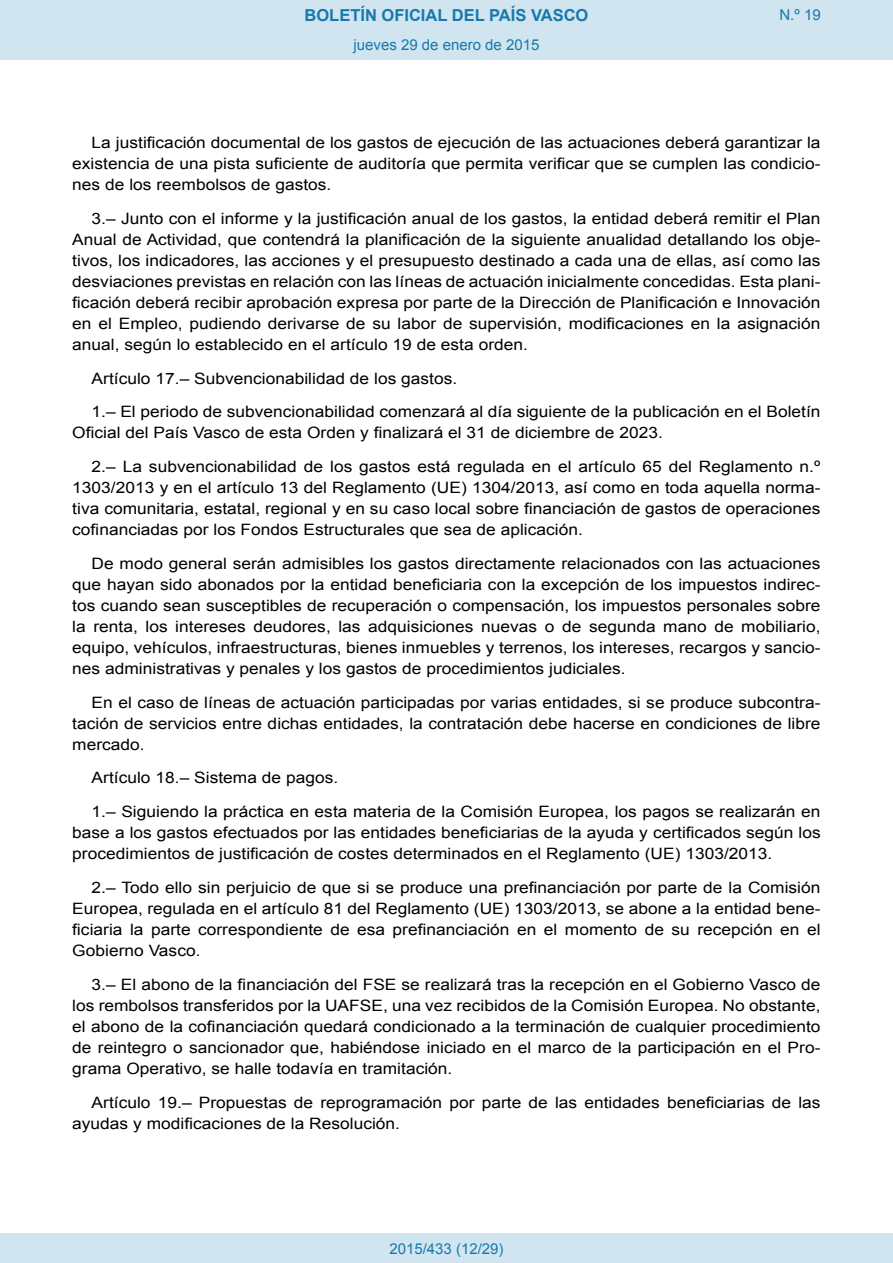
<style>
.page{position:relative;width:893px;height:1263px;background:#fff}
.page>*{position:absolute;margin:0;border:0;box-sizing:border-box;transform-origin:0 0}
.t1{font:700 16.5px "Arial";color:#1879ad}
.BOPVDetalle{font:15.6px/21px "Arial";color:#000;text-align:justify;scale:1.11 1}
.Paginacion_Centro{font:15px "Arial";color:#1879ad}
</style>
<div class="page">
<div style="left:0;top:0;width:893px;height:60px;background:#d0e5f0"></div>
<div style="left:0;top:1233px;width:893px;height:30px;background:#d0e5f0"></div>
<p class="t1" style="left:305px;top:4px;width:285px">BOLETÍN OFICIAL DEL PAÍS VASCO</p>
<p class="Paginacion_Centro" style="left:353px;top:35px;width:187px">jueves 29 de enero de 2015</p>
<p class="Paginacion_Centro" style="left:779px;top:5px;width:43px">N.º 19</p>
<p class="BOPVDetalle" style="left:72px;top:132px;width:676px;text-indent:19px">La justificación documental de los gastos de ejecución de las actuaciones deberá garantizar la existencia de una pista suficiente de auditoría que permita verificar que se cumplen las condicio&shy;nes de los reembolsos de gastos.</p>
<p class="BOPVDetalle" style="left:72px;top:208px;width:676px;text-indent:19px">3.– Junto con el informe y la justificación anual de los gastos, la entidad deberá remitir el Plan Anual de Actividad, que contendrá la planificación de la siguiente anualidad detallando los obje&shy;tivos, los indicadores, las acciones y el presupuesto destinado a cada una de ellas, así como las desviaciones previstas en relación con las líneas de actuación inicialmente concedidas. Esta plani&shy;ficación deberá recibir aprobación expresa por parte de la Dirección de Planificación e Innovación en el Empleo, pudiendo derivarse de su labor de supervisión, modificaciones en la asignación anual, según lo establecido en el artículo 19 de esta orden.</p>
<p class="BOPVDetalle" style="left:92px;top:368px;width:331px">Artículo 17.– Subvencionabilidad de los gastos.</p>
<p class="BOPVDetalle" style="left:72px;top:402px;width:676px;text-indent:19px">1.– El periodo de subvencionabilidad comenzará al día siguiente de la publicación en el Boletín<br>Oficial del País Vasco de esta Orden y finalizará el 31 de diciembre de 2023.</p>
<p class="BOPVDetalle" style="left:72px;top:456px;width:676px;text-indent:19px">2.– La subvencionabilidad de los gastos está regulada en el artículo 65 del Reglamento n.º 1303/2013 y en el artículo 13 del Reglamento (UE) 1304/2013, así como en toda aquella norma&shy;tiva comunitaria, estatal, regional y en su caso local sobre financiación de gastos de operaciones cofinanciadas por los Fondos Estructurales que sea de aplicación.</p>
<p class="BOPVDetalle" style="left:72px;top:553px;width:676px;text-indent:19px">De modo general serán admisibles los gastos directamente relacionados con las actuaciones que hayan sido abonados por la entidad beneficiaria con la excepción de los impuestos indirec&shy;tos cuando sean susceptibles de recuperación o compensación, los impuestos personales sobre la renta, los intereses deudores, las adquisiciones nuevas o de segunda mano de mobiliario, equipo, vehículos, infraestructuras, bienes inmuebles y terrenos, los intereses, recargos y sancio&shy;nes administrativas y penales y los gastos de procedimientos judiciales.</p>
<p class="BOPVDetalle" style="left:72px;top:692px;width:676px;text-indent:19px">En el caso de líneas de actuación participadas por varias entidades, si se produce subcontra&shy;tación de servicios entre dichas entidades, la contratación debe hacerse en condiciones de libre mercado.</p>
<p class="BOPVDetalle" style="left:92px;top:768px;width:224px">Artículo 18.– Sistema de pagos.</p>
<p class="BOPVDetalle" style="left:72px;top:801px;width:676px;text-indent:19px">1.– Siguiendo la práctica en esta materia de la Comisión Europea, los pagos se realizarán en base a los gastos efectuados por las entidades beneficiarias de la ayuda y certificados según los procedimientos de justificación de costes determinados en el Reglamento (UE) 1303/2013.</p>
<p class="BOPVDetalle" style="left:72px;top:877px;width:676px;text-indent:19px">2.– Todo ello sin perjuicio de que si se produce una prefinanciación por parte de la Comisión Europea, regulada en el artículo 81 del Reglamento (UE) 1303/2013, se abone a la entidad bene&shy;ficiaria la parte correspondiente de esa prefinanciación en el momento de su recepción en el Gobierno Vasco.</p>
<p class="BOPVDetalle" style="left:72px;top:974px;width:676px;text-indent:19px">3.– El abono de la financiación del FSE se realizará tras la recepción en el Gobierno Vasco de los rembolsos transferidos por la UAFSE, una vez recibidos de la Comisión Europea. No obstante, el abono de la cofinanciación quedará condicionado a la terminación de cualquier procedimiento de reintegro o sancionador que, habiéndose iniciado en el marco de la participación en el Pro&shy;grama Operativo, se halle todavía en tramitación.</p>
<p class="BOPVDetalle" style="left:72px;top:1092px;width:676px;text-indent:19px">Artículo 19.– Propuestas de reprogramación por parte de las entidades beneficiarias de las ayudas y modificaciones de la Resolución.</p>
<p class="Paginacion_Centro" style="left:389px;top:1238px;width:116px">2015/433 (12/29)</p>
</div>
